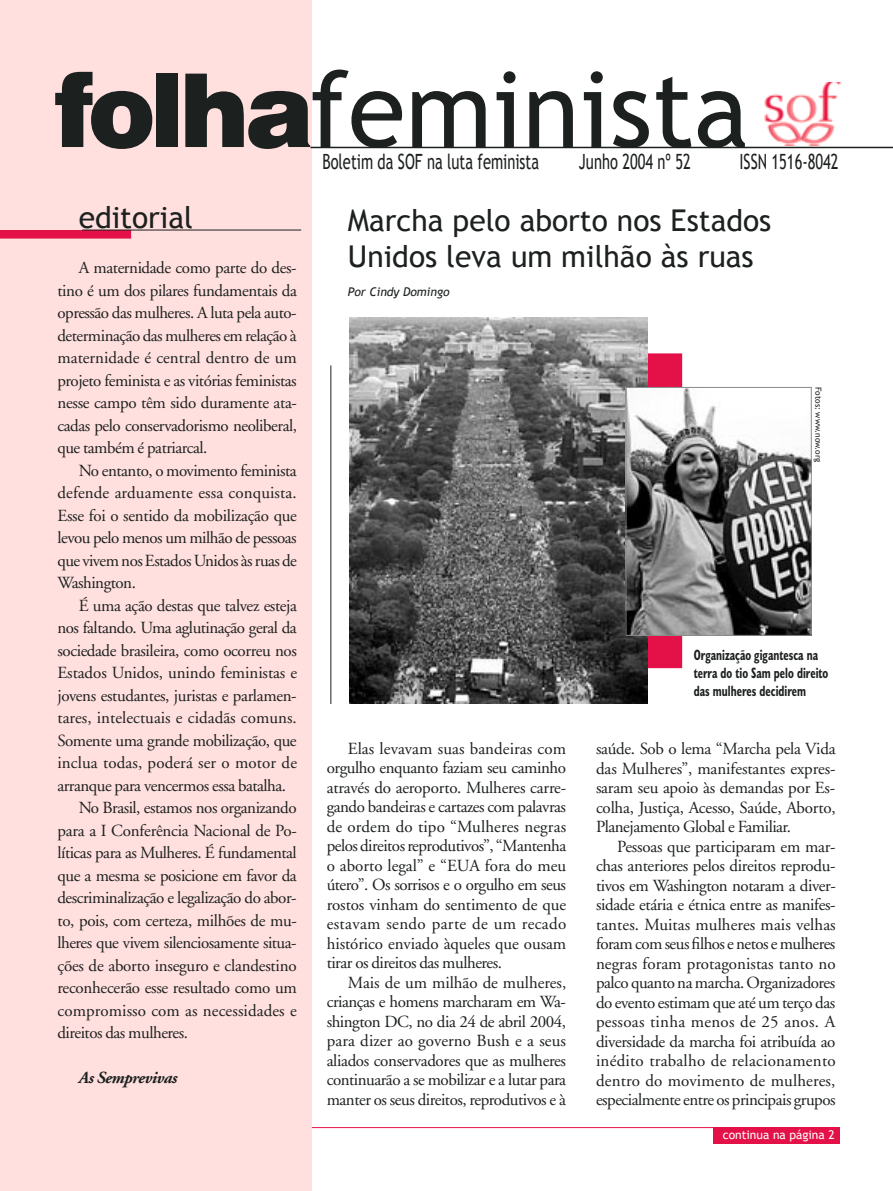
<style>
.page{position:relative;width:893px;height:1191px;background:#fff}
.page>*{position:absolute;margin:0;border:0;box-sizing:border-box;transform-origin:0 0}
.t1{font:105px "Trebuchet MS";color:#1c201e}
.titulinho{font:30px "Trebuchet MS";color:#1c201e}
.t2{font:21px "Trebuchet MS";color:#1c201e;scale:.7 1}
.texto{font:16.95px/19.5px "Adobe Garamond";letter-spacing:-.03em;color:#1c201e;text-align:justify}
.texto-2{font:italic 700 16.95px "Adobe Garamond";letter-spacing:-.03em;color:#1c201e}
.Legenda{font:700 condensed 15px/18px "Humanist 521 BT";color:#1c201e;scale:.8 1}
.t3{font:12px "Trebuchet MS";color:#fff}
.autor{font:italic 12px "Trebuchet MS";color:#1c201e}
.crédito{font:8.25px "Trebuchet MS";color:#1c201e}
.s1{font-family:"Swiss 721 BT";font-weight:900;font-size:102px}
</style>
<div class="page">
<div style="left:593px;top:354px;width:88px;height:313px;background:#e41149"></div>
<hr style="left:251px;top:1127px;width:589px;height:1px;background:#e41149">
<div style="left:713px;top:1127px;width:127px;height:17px;background:#e41149"></div>
<div style="left:0;top:0;width:311px;height:1191px;background:#ffe0df"></div>
<hr style="left:310px;top:147px;width:583px;height:1px;background:#1c201e">
<img style="left:764px;top:82px;width:78px;height:63px">
<svg style="left:0;top:230px;width:131px;height:8px"></svg>
<hr style="left:82px;top:230px;width:219px;height:1px;background:#1c201e">
<hr style="left:331px;top:365px;width:1px;height:339px;background:#1c201e">
<img style="left:349px;top:317px;width:298px;height:386px">
<img style="left:628px;top:389px;width:181px;height:244px">
<div style="left:626px;top:387px;width:185px;height:248px;border:1px solid #868b8b"></div>
<p class="t1" style="left:54px;top:48px;width:696px"><span class="s1">folha</span>feminista</p>
<p class="t2" style="left:322px;top:149px;width:311px">Boletim da SOF na luta feminista</p>
<p class="t2" style="left:579px;top:149px;width:161px">Junho 2004 nº 52</p>
<p class="t2" style="left:740px;top:149px;width:143px">ISSN 1516-8042</p>
<p class="titulinho" style="left:79px;top:199px;width:116px">editorial</p>
<p class="titulinho" style="left:348px;top:203px;width:425px">Marcha pelo aborto nos Estados</p>
<p class="titulinho" style="left:348px;top:239px;width:407px">Unidos leva um milhão às ruas</p>
<p class="autor" style="left:348px;top:285px;width:103px">Por Cindy Domingo</p>
<p class="texto" style="left:57px;top:257px;width:241px;line-height:22.5px;text-indent:21px">A maternidade como parte do des&shy;tino é um dos pilares fundamentais da opressão das mulheres. A luta pela auto&shy;determinação das mulheres em relação à maternidade é central dentro de um projeto feminista e as vitórias feministas nesse campo têm sido duramente ata&shy;cadas pelo conservadorismo neoliberal, que também é patriarcal.</p>
<p class="texto" style="left:57px;top:459px;width:241px;line-height:22.5px;text-indent:21px">No entanto, o movimento feminista defende arduamente essa conquista.<br>Esse foi o sentido da mobilização que levou pelo menos um milhão de pessoas que vivem nos Estados Unidos às ruas de Washington.</p>
<p class="texto" style="left:57px;top:594px;width:241px;line-height:22.5px;text-indent:21px">É uma ação destas que talvez esteja nos faltando. Uma aglutinação geral da sociedade brasileira, como ocorreu nos Estados Unidos, unindo feministas e jovens estudantes, juristas e parlamen&shy;tares, intelectuais e cidadãs comuns.<br>Somente uma grande mobilização, que inclua todas, poderá ser o motor de arranque para vencermos essa batalha.</p>
<p class="texto" style="left:57px;top:797px;width:241px;line-height:22.5px;text-indent:21px">No Brasil, estamos nos organizando para a I Conferência Nacional de Po&shy;líticas para as Mulheres. É fundamental que a mesma se posicione em favor da descriminalização e legalização do abor&shy;to, pois, com certeza, milhões de mu&shy;lheres que vivem silenciosamente situa&shy;ções de aborto inseguro e clandestino reconhecerão esse resultado como um compromisso com as necessidades e direitos das mulheres.</p>
<p class="texto-2" style="left:79px;top:1068px;width:100px">As Semprevivas</p>
<p class="crédito" style="left:823px;top:387px;width:76px;rotate:90deg">Fotos: www.now.org</p>
<p class="Legenda" style="left:694px;top:645px;width:170px">Organização gigantesca na terra do tio Sam pelo direito das mulheres decidirem</p>
<p class="texto" style="left:327px;top:739px;width:241px;text-indent:21px">Elas levavam suas bandeiras com orgulho enquanto faziam seu caminho através do aeroporto. Mulheres carre&shy;gando bandeiras e cartazes com palavras de ordem do tipo “Mulheres negras pelos direitos reprodutivos”, “Mantenha o aborto legal” e “EUA fora do meu útero”. Os sorrisos e o orgulho em seus rostos vinham do sentimento de que estavam sendo parte de um recado histórico enviado àqueles que ousam tirar os direitos das mulheres.</p>
<p class="texto" style="left:327px;top:973px;width:241px;text-indent:21px">Mais de um milhão de mulheres, crianças e homens marcharam em Wa&shy;shington DC, no dia 24 de abril 2004, para dizer ao governo Bush e a seus aliados conservadores que as mulheres continuarão a se mobilizar e a lutar para manter os seus direitos, reprodutivos e à</p>
<p class="texto" style="left:596px;top:739px;width:241px">saúde. Sob o lema “Marcha pela Vida das Mulheres”, manifestantes expres&shy;saram seu apoio às demandas por Es&shy;colha, Justiça, Acesso, Saúde, Aborto, Planejamento Global e Familiar.</p>
<p class="texto" style="left:596px;top:837px;width:241px;text-indent:21px">Pessoas que participaram em mar&shy;chas anteriores pelos direitos reprodu&shy;tivos em Washington notaram a diver&shy;sidade etária e étnica entre as manifes&shy;tantes. Muitas mulheres mais velhas foram com seus filhos e netos e mulheres negras foram protagonistas tanto no palco quanto na marcha. Organizadores do evento estimam que até um terço das pessoas tinha menos de 25 anos. A diversidade da marcha foi atribuída ao inédito trabalho de relacionamento dentro do movimento de mulheres, especialmente entre os principais grupos</p>
<p class="t3" style="left:723px;top:1128px;width:113px">continua na página 2</p>
</div>
